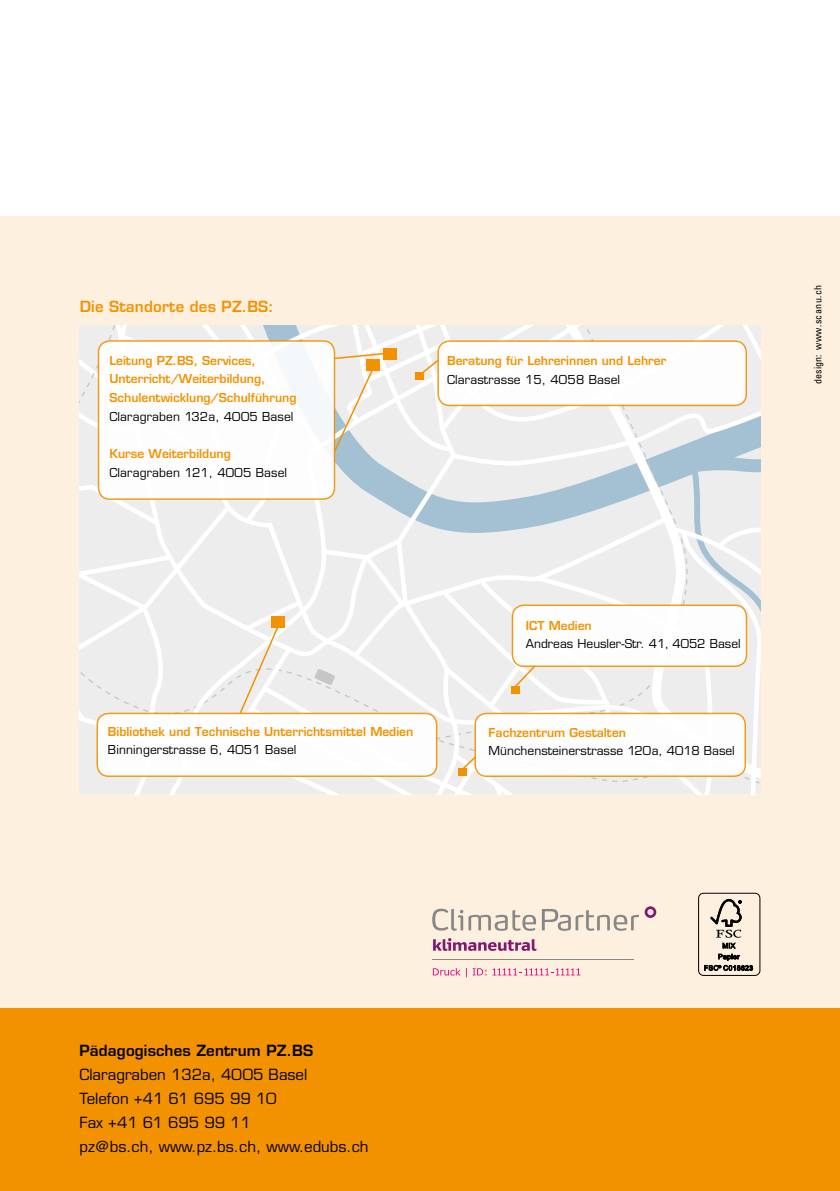
<style>
.page{position:relative;width:840px;height:1191px;background:#fff}
.page>*{position:absolute;margin:0;border:0;box-sizing:border-box;transform-origin:0 0}
.t1{font:15px/24px "Eurostile LT";color:#000}
.t2{font:600 15px "Eurostile LT";letter-spacing:.01em;color:#000}
.t3{font:600 15px "Eurostile LT";letter-spacing:.01em;color:#f39200}
.t4{font:600 12px/18.8px "Eurostile LT";color:#f39200}
.t5{font:12px "Eurostile LT";letter-spacing:.01em;color:#000}
.t6{font:condensed 10px "Univers";letter-spacing:.045em;color:#000}
</style>
<div class="page">
<div style="left:0;top:216px;width:839px;height:806px;background:#fef0de"></div>
<div style="left:0;top:1008px;width:839px;height:183px;background:#f39200"></div>
<hr style="left:432px;top:958px;width:201px;height:1px;background:#878787">
<svg style="left:433px;top:938px;width:103px;height:13px"></svg>
<svg style="left:644px;top:906px;width:12px;height:12px"></svg>
<svg style="left:432px;top:908px;width:206px;height:22px"></svg>
<svg style="left:432px;top:968px;width:54px;height:9px"></svg>
<svg style="left:492px;top:968px;width:88px;height:7px"></svg>
<div style="left:697px;top:892px;width:63px;height:84px;border:1px solid #000;border-radius:5px"></div>
<svg style="left:704px;top:899px;width:48px;height:71px"></svg>
<svg style="left:80px;top:325px;width:680px;height:469px;background:#eeeeed"></svg>
<div style="left:458px;top:768px;width:8px;height:7px;background:#f39200"></div>
<div style="left:98px;top:341px;width:236px;height:158px;background:#fff;border-radius:11px"></div>
<div style="left:98px;top:340px;width:237px;height:160px;border:2px solid #f39200;border-radius:11px"></div>
<div style="left:415px;top:373px;width:8px;height:7px;background:#f39200"></div>
<div style="left:383px;top:348px;width:14px;height:12px;background:#f39200"></div>
<div style="left:271px;top:616px;width:14px;height:12px;background:#f39200"></div>
<p class="t3" style="left:80px;top:297px;width:195px">Die Standorte des PZ.BS:</p>
<p class="t4" style="left:109px;top:351px;width:188px">Leitung PZ.BS, Services,<br>Unterricht/Weiterbildung,<br>Schulentwicklung/Schulführung</p>
<p class="t5" style="left:109px;top:409px;width:185px">Claragraben 132a, 4005 Basel</p>
<p class="t4" style="left:109px;top:444px;width:123px">Kurse Weiterbildung</p>
<p class="t5" style="left:109px;top:465px;width:179px">Claragraben 121, 4005 Basel</p>
<p class="t4" style="left:447px;top:351px;width:220px">Beratung für Lehrerinnen und Lehrer</p>
<p class="t5" style="left:447px;top:372px;width:174px">Clarastrasse 15, 4058 Basel</p>
<p class="t4" style="left:108px;top:722px;width:307px">Bibliothek und Technische Unterrichtsmittel Medien</p>
<p class="t5" style="left:108px;top:743px;width:190px">Binningerstrasse 6, 4051 Basel</p>
<p class="t4" style="left:525px;top:616px;width:67px">ICT Medien</p>
<p class="t5" style="left:525px;top:637px;width:216px">Andreas Heusler-Str. 41, 4052 Basel</p>
<p class="t4" style="left:488px;top:722px;width:139px">Fachzentrum Gestalten</p>
<p class="t5" style="left:488px;top:743px;width:247px">Münchensteinerstrasse 120a, 4018 Basel</p>
<p class="t6" style="left:811px;top:384px;width:101px;rotate:-90deg">design: www.scanu.ch</p>
<p class="t2" style="left:79px;top:1041px;width:235px">Pädagogisches Zentrum PZ.BS</p>
<p class="t1" style="left:79px;top:1063px;width:290px">Claragraben 132a, 4005 Basel<br>Telefon +41 61 695 99 10<br>Fax +41 61 695 99 11<br>pz@bs.ch, www.pz.bs.ch, www.edubs.ch</p>
</div>
